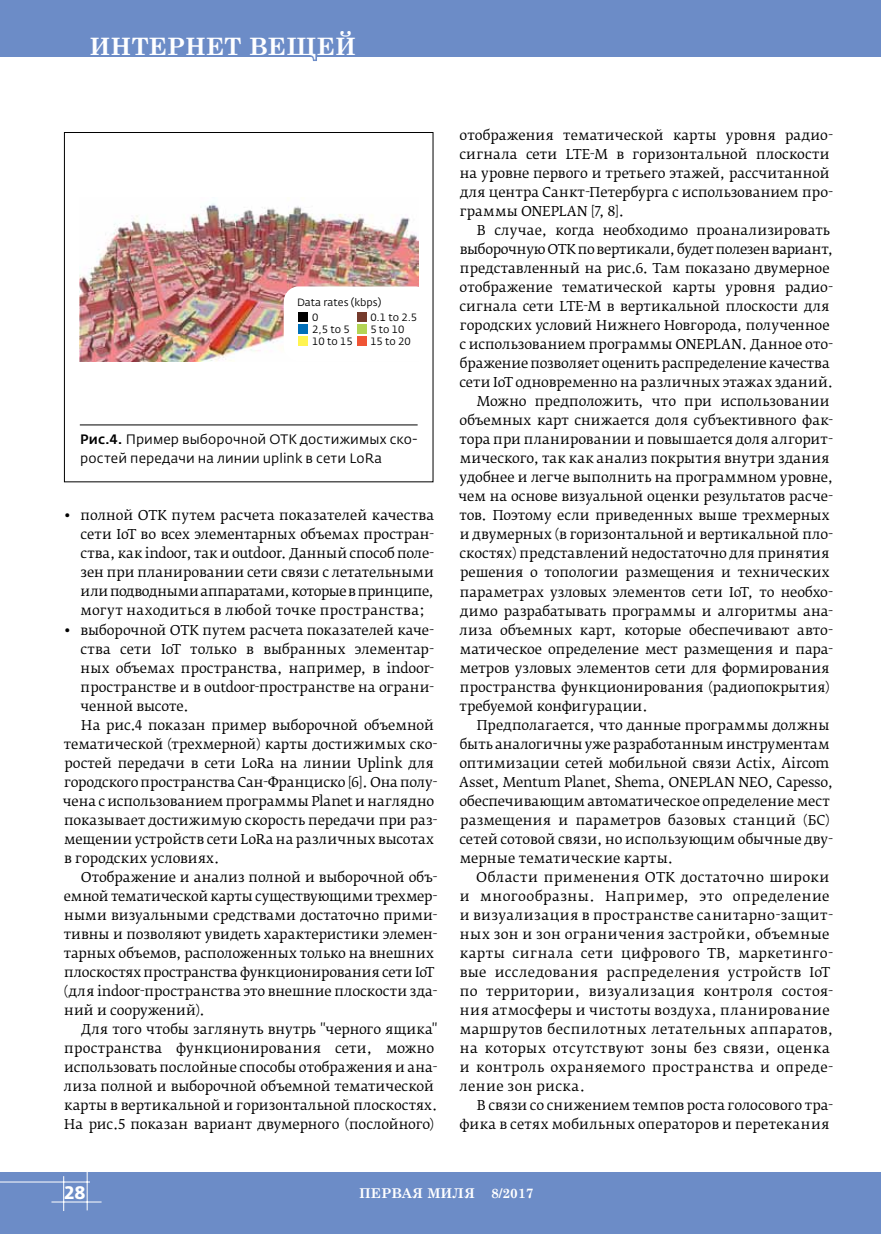
<style>
.page{position:relative;width:881px;height:1234px;background:#fff}
.page>*{position:absolute;margin:0;border:0;box-sizing:border-box;transform-origin:0 0}
.t1{font:700 24px "Century Schoolbook";color:#fff}
.t2{font:700 18px "Fedra Sans Pro";color:#fff}
.t3{font:13.5px/19px "Fedra Serif B Pro";color:#000;text-align:justify}
.t4{font:13.5px "Fedra Serif B Pro";letter-spacing:.025em;color:#000}
.t5{font:13.5px "Fedra Serif B Pro";letter-spacing:.03em;color:#000}
.t6{font:13.5px/19px "Fedra Sans Pro";letter-spacing:.005em;color:#000}
.t7{font:13.5px "Fedra Serif B Pro";letter-spacing:.02em;color:#000}
.t8{font:13.5px "Fedra Serif B Pro";letter-spacing:-.025em;color:#000}
.t9{font:13.5px "Fedra Serif B Pro";letter-spacing:.035em;color:#000}
.t10{font:700 13.5px "Century Schoolbook";color:#fff}
.t11{font:10.5px/12px "Fedra Sans Pro";color:#000}
.s1{font-weight:500}
</style>
<div class="page">
<div style="left:0;top:0;width:880px;height:57px;background:#6c8cc7"></div>
<div style="left:0;top:1172px;width:880px;height:61px;background:#6c8cc7"></div>
<hr style="left:51px;top:1201px;width:50px;height:1px;background:#fff">
<hr style="left:87px;top:1171px;width:1px;height:39px;background:#fff">
<hr style="left:63px;top:1175px;width:1px;height:35px;background:#fff">
<hr style="left:0;top:1181px;width:90px;height:1px;background:#fff">
<hr style="left:80px;top:424px;width:337px;height:1px;background:#000">
<div style="left:64px;top:132px;width:369px;height:350px;border:1px solid #000"></div>
<img style="left:80px;top:203px;width:338px;height:158px">
<svg style="left:283px;top:286px;width:135px;height:75px"></svg>
<div style="left:298px;top:313px;width:9px;height:9px;background:#000"></div>
<div style="left:298px;top:324px;width:9px;height:10px;background:#006fb9"></div>
<div style="left:298px;top:336px;width:9px;height:10px;background:#fff451"></div>
<div style="left:357px;top:313px;width:10px;height:9px;background:#753b2c"></div>
<div style="left:357px;top:324px;width:10px;height:10px;background:#b3d455"></div>
<div style="left:357px;top:336px;width:10px;height:10px;background:#f05435"></div>
<h1 class="t1" style="left:89px;top:28px;width:268px">Интернет вещей</h1>
<p class="t11" style="left:370px;top:295px;width:48px;line-height:14.7px;text-indent:-73px">Data rates (kbps)<br>0.1 to 2.5</p>
<p class="t11" style="left:370px;top:323px;width:42px">5 to 10<br>15 to 20</p>
<p class="t11" style="left:312px;top:311px;width:42px">0<br>2,5 to 5<br>10 to 15</p>
<p class="t6" style="left:80px;top:430px;width:338px"><span class="s1">Рис.4.</span> Пример выборочной ОТК достижимых ско&shy;ростей передачи на линии uplink в сети LoRa</p>
<p class="t3" style="left:81px;top:506px;width:355px;text-indent:-17px">• полной ОТК путем расчета показателей качества сети IоT во всех элементарных объемах простран&shy;ства, как indoor, так и outdoor. Данный способ поле&shy;зен при планировании сети связи с летательными или подводными аппаратами, которые в принципе, могут находиться в любой точке пространства;</p>
<p class="t3" style="left:64px;top:620px;width:371px">• выборочной ОТК путем расчета показателей каче-</p>
<p class="t3" style="left:81px;top:639px;width:355px">ства сети IоT только в выбранных элементар-</p>
<p class="t3" style="left:81px;top:658px;width:355px">ных объемах пространства, например, в indoor-</p>
<p class="t3" style="left:81px;top:677px;width:355px">пространстве и в outdoor-пространстве на ограни-</p>
<p class="t3" style="left:81px;top:696px;width:110px">ченной высоте.</p>
<p class="t3" style="left:81px;top:715px;width:354px">На рис.4 показан пример выборочной объемной</p>
<p class="t3" style="left:64px;top:734px;width:375px">тематической (трехмерной) карты достижимых ско-</p>
<p class="t3" style="left:64px;top:753px;width:371px">ростей передачи в сети LoRa на линии Uplink для</p>
<p class="t3" style="left:64px;top:772px;width:374px">городского пространства Cан-Франциско [6]. Она полу-</p>
<p class="t3" style="left:63px;top:791px;width:372px">чена с использованием программы Planet и наглядно</p>
<p class="t3" style="left:64px;top:810px;width:374px">показывает достижимую скорость передачи при раз-</p>
<p class="t3" style="left:64px;top:829px;width:371px">мещении устройств сети LoRa на различных высотах</p>
<p class="t3" style="left:64px;top:848px;width:157px">в городских условиях.</p>
<p class="t3" style="left:81px;top:867px;width:358px">Отображение и анализ полной и выборочной объ-</p>
<p class="t3" style="left:64px;top:886px;width:375px">емной тематической карты существующими трехмер-</p>
<p class="t3" style="left:64px;top:905px;width:374px">ными визуальными средствами достаточно прими-</p>
<p class="t3" style="left:64px;top:924px;width:375px">тивны и позволяют увидеть характеристики элемен-</p>
<p class="t3" style="left:64px;top:943px;width:371px">тарных объемов, расположенных только на внешних</p>
<p class="t3" style="left:64px;top:962px;width:371px">плоскостях пространства функционирования сети IоT</p>
<p class="t3" style="left:64px;top:981px;width:375px">(для indoor-пространства это внешние плоскости зда-</p>
<p class="t3" style="left:64px;top:1000px;width:142px">ний и сооружений).</p>
<p class="t3" style="left:81px;top:1019px;width:358px">Для того чтобы заглянуть внутрь "черного ящика"</p>
<p class="t3" style="left:64px;top:1038px;width:371px">пространства функционирования сети, можно</p>
<p class="t3" style="left:64px;top:1057px;width:374px">использовать послойные способы отображения и ана-</p>
<p class="t3" style="left:64px;top:1076px;width:371px">лиза полной и выборочной объемной тематической</p>
<p class="t3" style="left:64px;top:1095px;width:375px">карты в вертикальной и горизонтальной плоскостях.</p>
<p class="t3" style="left:64px;top:1114px;width:371px">На рис.5 показан вариант двумерного (послойного)</p>
<p class="t3" style="left:459px;top:125px;width:375px;text-align:left">отображения тематической карты уровня радио&shy;сигнала сети LTE-M в горизонтальной плоскости на уровне первого и третьего этажей, рассчитанной для центра Санкт-Петербурга с использованием про&shy;граммы ONEPLAN [7, 8].</p>
<p class="t3" style="left:476px;top:220px;width:354px">В случае, когда необходимо проанализировать</p>
<p class="t8" style="left:459px;top:241px;width:375px">выборочную ОТК по вертикали, будет полезен вариант,</p>
<p class="t3" style="left:459px;top:258px;width:371px">представленный на рис.6. Там показано двумерное</p>
<p class="t3" style="left:459px;top:277px;width:375px">отображение тематической карты уровня радио-</p>
<p class="t3" style="left:459px;top:296px;width:371px">сигнала сети LTE-М в вертикальной плоскости для</p>
<p class="t3" style="left:459px;top:316px;width:371px">городских условий Нижнего Новгорода, полученное</p>
<p class="t3" style="left:459px;top:335px;width:375px">с использованием программы ONEPLAN. Данное ото-</p>
<p class="t3" style="left:460px;top:354px;width:371px">бражение позволяет оценить распределение качества</p>
<p class="t3" style="left:459px;top:373px;width:375px">сети IоT одновременно на различных этажах зданий.</p>
<p class="t3" style="left:476px;top:392px;width:354px">Можно предположить, что при использовании</p>
<p class="t3" style="left:459px;top:411px;width:375px">объемных карт снижается доля субъективного фак-</p>
<p class="t3" style="left:459px;top:430px;width:375px">тора при планировании и повышается доля алгорит-</p>
<p class="t3" style="left:459px;top:449px;width:371px">мического, так как анализ покрытия внутри здания</p>
<p class="t3" style="left:459px;top:468px;width:375px">удобнее и легче выполнить на программном уровне,</p>
<p class="t3" style="left:458px;top:487px;width:376px">чем на основе визуальной оценки результатов расче-</p>
<p class="t3" style="left:459px;top:506px;width:371px">тов. Поэтому если приведенных выше трехмерных</p>
<p class="t3" style="left:459px;top:525px;width:374px">и двумерных (в горизонтальной и вертикальной пло-</p>
<p class="t3" style="left:459px;top:544px;width:371px">скостях) представлений недостаточно для принятия</p>
<p class="t3" style="left:460px;top:563px;width:371px">решения о топологии размещения и технических</p>
<p class="t3" style="left:459px;top:582px;width:374px">параметрах узловых элементов сети IоT, то необхо-</p>
<p class="t3" style="left:460px;top:601px;width:374px">димо разрабатывать программы и алгоритмы ана-</p>
<p class="t3" style="left:459px;top:620px;width:375px">лиза объемных карт, которые обеспечивают авто-</p>
<p class="t3" style="left:459px;top:639px;width:375px">матическое определение мест размещения и пара-</p>
<p class="t3" style="left:459px;top:658px;width:371px">метров узловых элементов сети для формирования</p>
<p class="t3" style="left:459px;top:677px;width:371px">пространства функционирования (радиопокрытия)</p>
<p class="t3" style="left:459px;top:696px;width:190px">требуемой конфигурации.</p>
<p class="t3" style="left:477px;top:715px;width:354px">Предполагается, что данные программы должны</p>
<p class="t3" style="left:460px;top:734px;width:371px">быть аналогичны уже разработанным инструментам</p>
<p class="t3" style="left:459px;top:753px;width:371px">оптимизации сетей мобильной связи Actix, Aircom</p>
<p class="t3" style="left:459px;top:772px;width:375px">Asset, Mentum Planet, Shema, ONEPLAN NEO, Capesso,</p>
<p class="t3" style="left:459px;top:791px;width:372px">обеспечивающим автоматическое определение мест</p>
<p class="t3" style="left:460px;top:810px;width:371px">размещения и параметров базовых станций (БС)</p>
<p class="t3" style="left:459px;top:829px;width:375px">сетей сотовой связи, но использующим обычные дву-</p>
<p class="t3" style="left:459px;top:848px;width:215px">мерные тематические карты.</p>
<p class="t4" style="left:476px;top:868px;width:355px">Области применения ОТК достаточно широки</p>
<p class="t9" style="left:459px;top:887px;width:371px">и многообразны. Например, это определение</p>
<p class="t4" style="left:459px;top:906px;width:374px">и визуализация в пространстве санитарно-защит-</p>
<p class="t5" style="left:459px;top:925px;width:371px">ных зон и зон ограничения застройки, объемные</p>
<p class="t5" style="left:459px;top:944px;width:374px">карты сигнала сети цифрового ТВ, маркетинго-</p>
<p class="t4" style="left:459px;top:963px;width:371px">вые исследования распределения устройств IoT</p>
<p class="t4" style="left:459px;top:982px;width:374px">по территории, визуализация контроля состоя-</p>
<p class="t4" style="left:459px;top:1001px;width:371px">ния атмосферы и чистоты воздуха, планирование</p>
<p class="t4" style="left:459px;top:1020px;width:375px">маршрутов беспилотных летательных аппаратов,</p>
<p class="t4" style="left:459px;top:1039px;width:371px">на которых отсутствуют зоны без связи, оценка</p>
<p class="t5" style="left:459px;top:1058px;width:374px">и контроль охраняемого пространства и опреде-</p>
<p class="t7" style="left:459px;top:1077px;width:127px">ление зон риска.</p>
<p class="t3" style="left:476px;top:1095px;width:357px">В связи со снижением темпов роста голосового тра-</p>
<p class="t7" style="left:459px;top:1115px;width:371px">фика в сетях мобильных операторов и перетекания</p>
<h2 class="t2" style="left:65px;top:1180px;width:22px">28</h2>
<p class="t10" style="left:359px;top:1181px;width:176px">ПЕРВАЯ МИЛЯ 8/2017</p>
</div>
